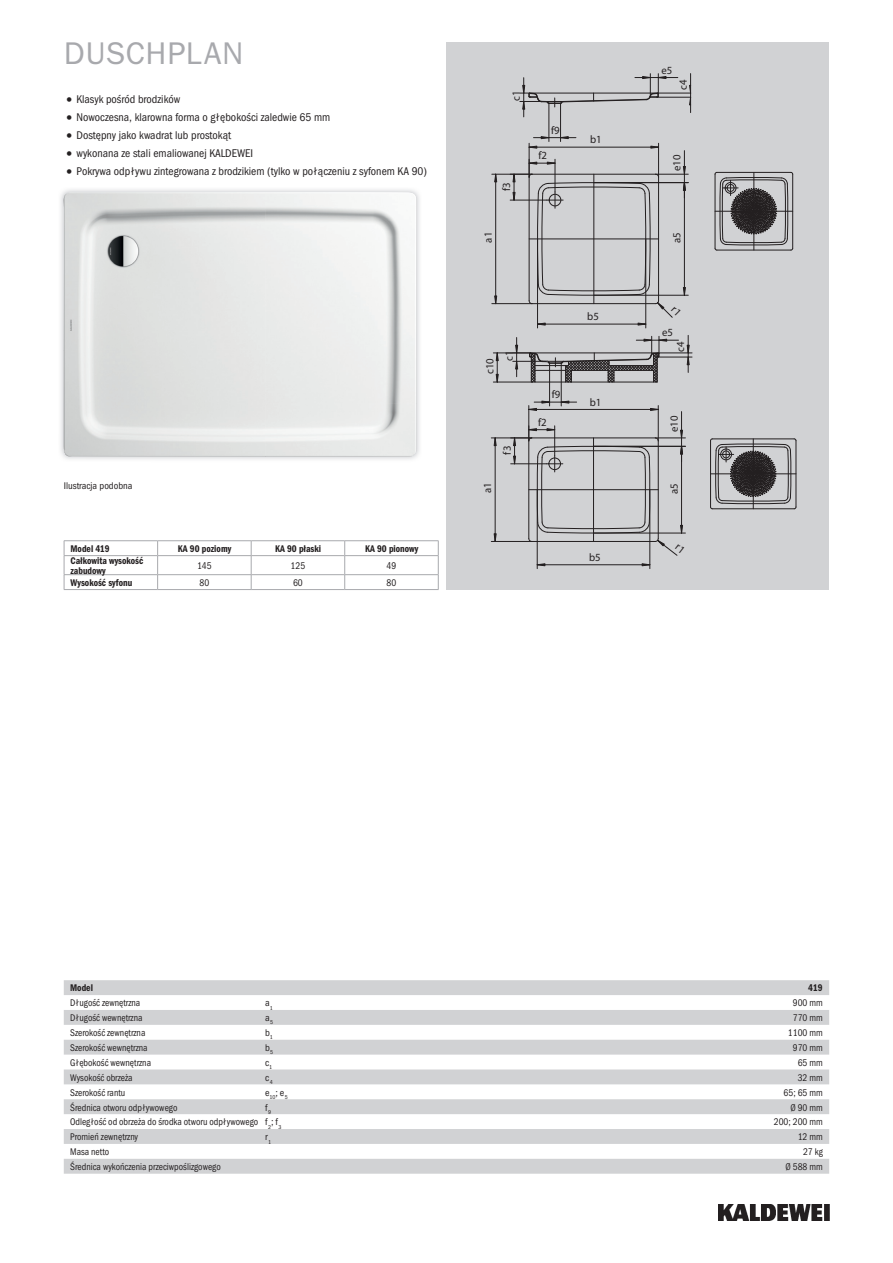
<style>
.page{position:relative;width:893px;height:1263px;background:#fff}
.page>*{position:absolute;margin:0;border:0;box-sizing:border-box;transform-origin:0 0}
.t1{font:31.5px "Franklin Gothic ITC";letter-spacing:.025em;color:#a8a9ad}
.t2{font:11.25px "Franklin Gothic Cond ITC";color:#231f20}
.t3{font:10.95px "Myriad Pro";color:#231f20}
.t4{font:9.75px "Franklin Gothic Cond ITC";color:#231f20;scale:.95 1}
.t5{font:600 9.75px/10.8px "Franklin Gothic Cond ITC";color:#231f20;scale:.95 1}
.t6{font:9.75px "Franklin Gothic Cond ITC";color:#231f20}
.s1{font-size:15.75px}
</style>
<div class="page">
<img style="left:719px;top:1204px;width:110px;height:16px">
<div style="left:446px;top:43px;width:383px;height:547px;background:#d1d2d4"></div>
<svg style="left:715px;top:172px;width:78px;height:79px"></svg>
<svg style="left:710px;top:438px;width:87px;height:71px"></svg>
<div style="left:722px;top:451px;width:8px;height:7px;border:1px dashed #231f20;border-radius:50%"></div>
<img style="left:60px;top:189px;width:360px;height:271px">
<img style="left:64px;top:192px;width:352px;height:264px">
<svg style="left:64px;top:980px;width:765px;height:194px;fill:#d1d2d4"></svg>
<hr style="left:64px;top:540px;width:94px;height:1px;background:#a8a9ad">
<hr style="left:158px;top:540px;width:93px;height:1px;background:#a8a9ad">
<hr style="left:251px;top:540px;width:94px;height:1px;background:#a8a9ad">
<hr style="left:345px;top:540px;width:94px;height:1px;background:#a8a9ad">
<hr style="left:64px;top:555px;width:94px;height:1px;background:#a8a9ad">
<hr style="left:158px;top:555px;width:93px;height:1px;background:#a8a9ad">
<hr style="left:251px;top:555px;width:94px;height:1px;background:#a8a9ad">
<hr style="left:345px;top:555px;width:94px;height:1px;background:#a8a9ad">
<hr style="left:64px;top:574px;width:94px;height:1px;background:#a8a9ad">
<svg style="left:64px;top:541px;width:1px;height:48px"></svg>
<hr style="left:64px;top:589px;width:94px;height:1px;background:#a8a9ad">
<hr style="left:158px;top:574px;width:93px;height:1px;background:#a8a9ad">
<svg style="left:157px;top:541px;width:1px;height:48px"></svg>
<hr style="left:158px;top:589px;width:93px;height:1px;background:#a8a9ad">
<hr style="left:251px;top:574px;width:94px;height:1px;background:#a8a9ad">
<svg style="left:251px;top:541px;width:1px;height:48px"></svg>
<hr style="left:251px;top:589px;width:94px;height:1px;background:#a8a9ad">
<hr style="left:345px;top:574px;width:94px;height:1px;background:#a8a9ad">
<svg style="left:344px;top:541px;width:1px;height:48px"></svg>
<svg style="left:438px;top:541px;width:1px;height:48px"></svg>
<hr style="left:345px;top:589px;width:94px;height:1px;background:#a8a9ad">
<svg style="left:491px;top:335px;width:201px;height:234px"></svg>
<svg style="left:492px;top:74px;width:199px;height:254px"></svg>
<h1 class="t1" style="left:64px;top:34px;width:181px">DUSCHPLAN</h1>
<p class="t2" style="left:64px;top:93px;width:118px"><span class="s1">•</span> Klasyk pośród brodzików</p>
<p class="t2" style="left:64px;top:111px;width:268px"><span class="s1">•</span> Nowoczesna, klarowna forma o głębokości zaledwie 65 mm</p>
<p class="t2" style="left:64px;top:129px;width:169px"><span class="s1">•</span> Dostępny jako kwadrat lub prostokąt</p>
<p class="t2" style="left:64px;top:147px;width:191px"><span class="s1">•</span> wykonana ze stali emaliowanej KALDEWEI</p>
<p class="t2" style="left:64px;top:164px;width:365px"><span class="s1">•</span> Pokrywa odpływu zintegrowana z brodzikiem (tylko w połączeniu z syfonem KA 90)</p>
<p class="t6" style="left:64px;top:480px;width:70px">Ilustracja podobna</p>
<p class="t5" style="left:70px;top:543px;width:43px">Model 419</p>
<p class="t5" style="left:178px;top:543px;width:58px">KA 90 poziomy</p>
<p class="t5" style="left:275px;top:543px;width:50px">KA 90 płaski</p>
<p class="t5" style="left:365px;top:543px;width:58px">KA 90 pionowy</p>
<p class="t5" style="left:70px;top:555px;width:78px">Całkowita wysokość zabudowy</p>
<p class="t4" style="left:197px;top:560px;width:17px">145</p>
<p class="t4" style="left:291px;top:560px;width:17px">125</p>
<p class="t4" style="left:387px;top:560px;width:12px">49</p>
<p class="t5" style="left:70px;top:577px;width:67px">Wysokość syfonu</p>
<p class="t4" style="left:200px;top:577px;width:12px">80</p>
<p class="t4" style="left:293px;top:577px;width:12px">60</p>
<p class="t4" style="left:387px;top:577px;width:12px">80</p>
<p class="t3" style="left:509px;top:101px;width:12px;rotate:-90deg">c1</p>
<p class="t3" style="left:500px;top:191px;width:10px;rotate:-90deg">f3</p>
<p class="t3" style="left:481px;top:243px;width:12px;rotate:-90deg">a1</p>
<p class="t3" style="left:551px;top:123px;width:10px">f9</p>
<p class="t3" style="left:538px;top:149px;width:10px">f2</p>
<p class="t3" style="left:590px;top:133px;width:13px">b1</p>
<p class="t3" style="left:483px;top:374px;width:17px;rotate:-90deg">c10</p>
<p class="t3" style="left:502px;top:361px;width:12px;rotate:-90deg">c1</p>
<p class="t3" style="left:500px;top:454px;width:10px;rotate:-90deg">f3</p>
<p class="t3" style="left:481px;top:493px;width:12px;rotate:-90deg">a1</p>
<p class="t3" style="left:552px;top:388px;width:10px">f9</p>
<p class="t3" style="left:538px;top:415px;width:10px">f2</p>
<p class="t3" style="left:587px;top:310px;width:13px">b5</p>
<p class="t3" style="left:590px;top:395px;width:13px">b1</p>
<p class="t3" style="left:589px;top:550px;width:13px">b5</p>
<p class="t3" style="left:661px;top:63px;width:12px">e5</p>
<p class="t3" style="left:676px;top:90px;width:12px;rotate:-90deg">c4</p>
<p class="t3" style="left:670px;top:171px;width:18px;rotate:-90deg">e10</p>
<p class="t3" style="left:670px;top:243px;width:12px;rotate:-90deg">a5</p>
<p class="t3" style="left:662px;top:326px;width:12px">e5</p>
<p class="t3" style="left:674px;top:352px;width:12px;rotate:-90deg">c4</p>
<p class="t3" style="left:667px;top:432px;width:18px;rotate:-90deg">e10</p>
<p class="t3" style="left:667px;top:494px;width:12px;rotate:-90deg">a5</p>
<p class="t5" style="left:70px;top:983px;width:26px">Model</p>
<p class="t5" style="left:808px;top:983px;width:17px">419</p>
<p class="t4" style="left:70px;top:997px;width:75px">Długość zewnętrzna</p>
<p class="t6" style="left:265px;top:997px;width:9px">a<sub>1</sub></p>
<p class="t4" style="left:793px;top:997px;width:33px">900 mm</p>
<p class="t4" style="left:70px;top:1012px;width:78px">Długość wewnętrzna</p>
<p class="t6" style="left:265px;top:1012px;width:9px">a<sub>5</sub></p>
<p class="t4" style="left:793px;top:1012px;width:33px">770 mm</p>
<p class="t4" style="left:70px;top:1027px;width:81px">Szerokość zewnętrzna</p>
<p class="t6" style="left:265px;top:1027px;width:9px">b<sub>1</sub></p>
<p class="t4" style="left:788px;top:1027px;width:38px">1100 mm</p>
<p class="t4" style="left:70px;top:1042px;width:83px">Szerokość wewnętrzna</p>
<p class="t6" style="left:265px;top:1042px;width:9px">b<sub>5</sub></p>
<p class="t4" style="left:793px;top:1042px;width:33px">970 mm</p>
<p class="t4" style="left:70px;top:1057px;width:87px">Głębokość wewnętrzna</p>
<p class="t6" style="left:265px;top:1057px;width:8px">c<sub>1</sub></p>
<p class="t4" style="left:798px;top:1057px;width:28px">65 mm</p>
<p class="t4" style="left:70px;top:1072px;width:67px">Wysokość obrzeża</p>
<p class="t6" style="left:265px;top:1072px;width:9px">c<sub>4</sub></p>
<p class="t4" style="left:798px;top:1072px;width:28px">32 mm</p>
<p class="t4" style="left:70px;top:1087px;width:60px">Szerokość rantu</p>
<p class="t6" style="left:265px;top:1087px;width:24px">e<sub>10</sub>; e<sub>5</sub></p>
<p class="t4" style="left:784px;top:1087px;width:43px">65; 65 mm</p>
<p class="t4" style="left:70px;top:1101px;width:114px">Średnica otworu odpływowego</p>
<p class="t6" style="left:265px;top:1101px;width:7px">f<sub>9</sub></p>
<p class="t4" style="left:790px;top:1101px;width:36px">Ø 90 mm</p>
<p class="t4" style="left:70px;top:1116px;width:224px">Odległość od obrzeża do środka otworu odpływowego f<sub>2</sub>; f<sub>3</sub></p>
<p class="t4" style="left:774px;top:1116px;width:53px">200; 200 mm</p>
<p class="t4" style="left:70px;top:1131px;width:73px">Promień zewnętrzny</p>
<p class="t6" style="left:265px;top:1131px;width:7px">r<sub>1</sub></p>
<p class="t4" style="left:798px;top:1131px;width:28px">12 mm</p>
<p class="t4" style="left:70px;top:1146px;width:43px">Masa netto</p>
<p class="t4" style="left:803px;top:1146px;width:22px">27 kg</p>
<p class="t4" style="left:70px;top:1161px;width:160px">Średnica wykończenia przeciwpoślizgowego</p>
<p class="t4" style="left:785px;top:1161px;width:41px">Ø 588 mm</p>
</div>
